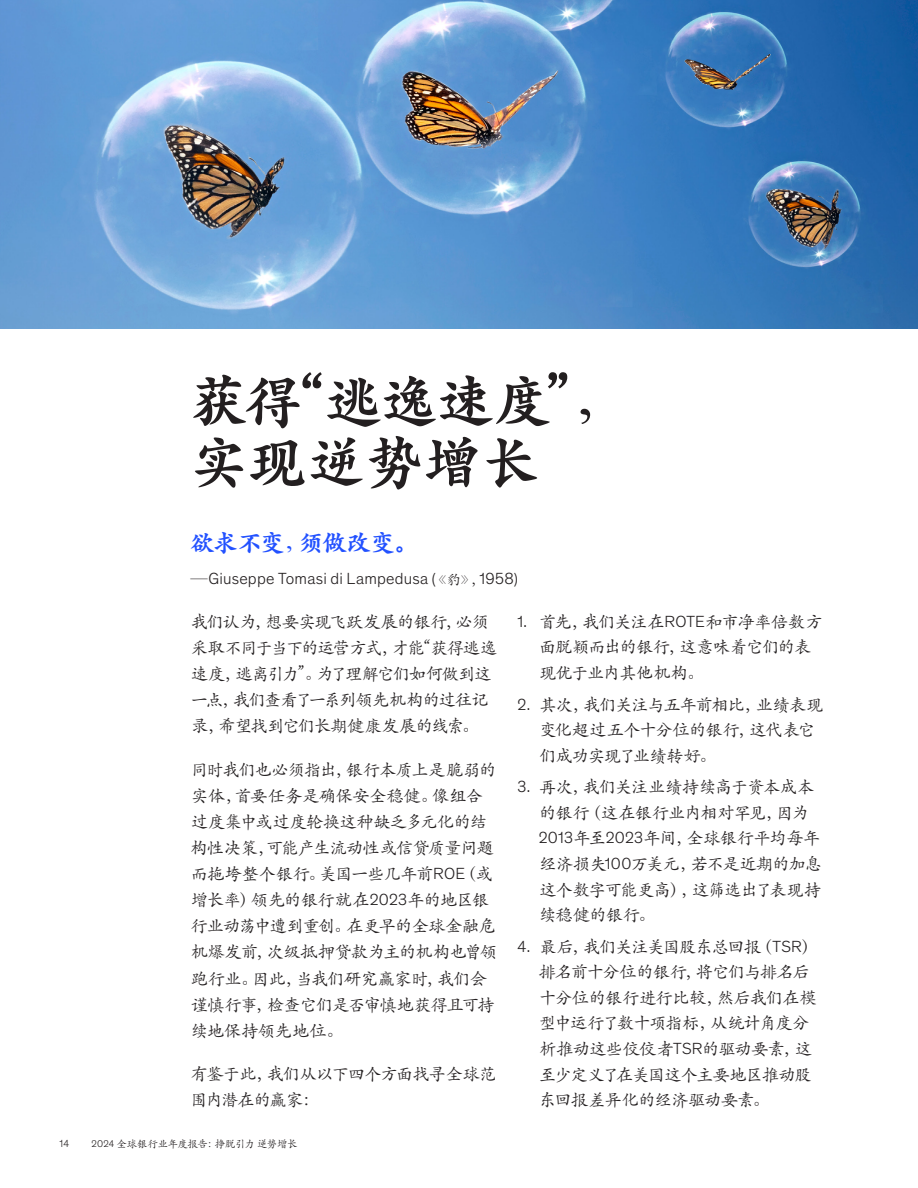
<style>
.page{position:relative;width:918px;height:1188px;background:#fff}
.page>*{position:absolute;margin:0;border:0;box-sizing:border-box;transform-origin:0 0}
.Chapter_heading___Level_2{font:900 57px/61.5px "ST Kaiti SC";letter-spacing:.025em;color:#231f20}
.Chapter_heading___Level_2-2{font:900 24px "ST Kaiti SC";letter-spacing:-.015em;color:#2251ff}
.CN_Body_text{font:17.25px/26.1px "ST Kaiti SC";letter-spacing:-.05em;color:#231f20}
.CN_Body_text-2{font:300 16.35px "Mc Kinsey Sans";letter-spacing:.015em;color:#231f20}
.t1{font:10.5px "ST Kaiti SC";letter-spacing:-.05em;color:#231f20}
.t2{font:300 10.5px "Mc Kinsey Sans";color:#231f20}
.s1{font-family:"ST Kaiti SC";font-weight:400;font-size:17.25px}
.s2{font-family:"ST Kaiti SC";font-weight:400;font-size:14.25px}
.s3{font-family:"Mc Kinsey Sans";font-weight:300;font-size:16.35px}
.s4{font-family:"Mc Kinsey Sans";font-weight:300;font-size:10.05px}
</style>
<div class="page">
<img style="left:0;top:0;width:918px;height:328px">
<h2 class="Chapter_heading___Level_2" style="left:190px;top:368px;width:439px">获得“逃逸速度”，实现逆势增长</h2>
<h2 class="Chapter_heading___Level_2-2" style="left:190px;top:528px;width:229px">欲求不变，须做改变。</h2>
<p class="CN_Body_text-2" style="left:190px;top:567px;width:329px"><span class="s1">—</span>Giuseppe Tomasi di Lampedusa (<span class="s2">《豹》，</span>1958)</p>
<p class="CN_Body_text" style="left:190px;top:608px;width:308px">我们认为，想要实现飞跃发展的银行，必须采取不同于当下的运营方式，才能“获得逃逸速度，逃离引力”。为了理解它们如何做到这一点，我们查看了一系列领先机构的过往记录，希望找到它们长期健康发展的线索。</p>
<p class="CN_Body_text" style="left:190px;top:755px;width:308px">同时我们也必须指出，银行本质上是脆弱的实体，首要任务是确保安全稳健。像组合过度集中或过度轮换这种缺乏多元化的结构性决策，可能产生流动性或信贷质量问题而拖垮整个银行。美国一些几年前<span class="s3">ROE</span>（或增长率）领先的银行就在<span class="s3">2023</span>年的地区银行业动荡中遭到重创。在更早的全球金融危机爆发前，次级抵押贷款为主的机构也曾领跑行业。因此，当我们研究赢家时，我们会谨慎行事，检查它们是否审慎地获得且可持续地保持领先地位。</p>
<p class="CN_Body_text" style="left:190px;top:1060px;width:307px">有鉴于此，我们从以下四个方面找寻全球范围内潜在的赢家：</p>
<p class="t2" style="left:60px;top:1136px;width:11px">14</p>
<p class="t1" style="left:92px;top:1137px;width:207px"><span class="s4">2024</span> 全球银行业年度报告：挣脱引力逆势增长</p>
<p class="CN_Body_text" style="left:539px;top:608px;width:285px;line-height:25.5px;text-indent:-21px"><span class="s3">1.</span> 首先，我们关注在<span class="s3">ROTE</span>和市净率倍数方面脱颖而出的银行，这意味着它们的表现优于业内其他机构。</p>
<p class="CN_Body_text" style="left:539px;top:691px;width:286px;line-height:25.5px;text-indent:-21px"><span class="s3">2.</span> 其次，我们关注与五年前相比，业绩表现变化超过五个十分位的银行，这代表它们成功实现了业绩转好。</p>
<p class="CN_Body_text" style="left:539px;top:774px;width:284px;line-height:25.5px;text-indent:-21px"><span class="s3">3.</span> 再次，我们关注业绩持续高于资本成本的银行（这在银行业内相对罕见，因为<br><span class="s3">2013</span>年至<span class="s3">2023</span>年间，全球银行平均每年经济损失<span class="s3">100</span>万美元，若不是近期的加息这个数字可能更高），这筛选出了表现持续稳健的银行。</p>
<p class="CN_Body_text" style="left:539px;top:933px;width:281px;line-height:25.5px;text-indent:-21px"><span class="s3">4.</span> 最后，我们关注美国股东总回报（<span class="s3">TSR</span>）排名前十分位的银行，将它们与排名后十分位的银行进行比较，然后我们在模型中运行了数十项指标，从统计角度分析推动这些佼佼者<span class="s3">TSR</span>的驱动要素，这至少定义了在美国这个主要地区推动股东回报差异化的经济驱动要素。</p>
</div>
